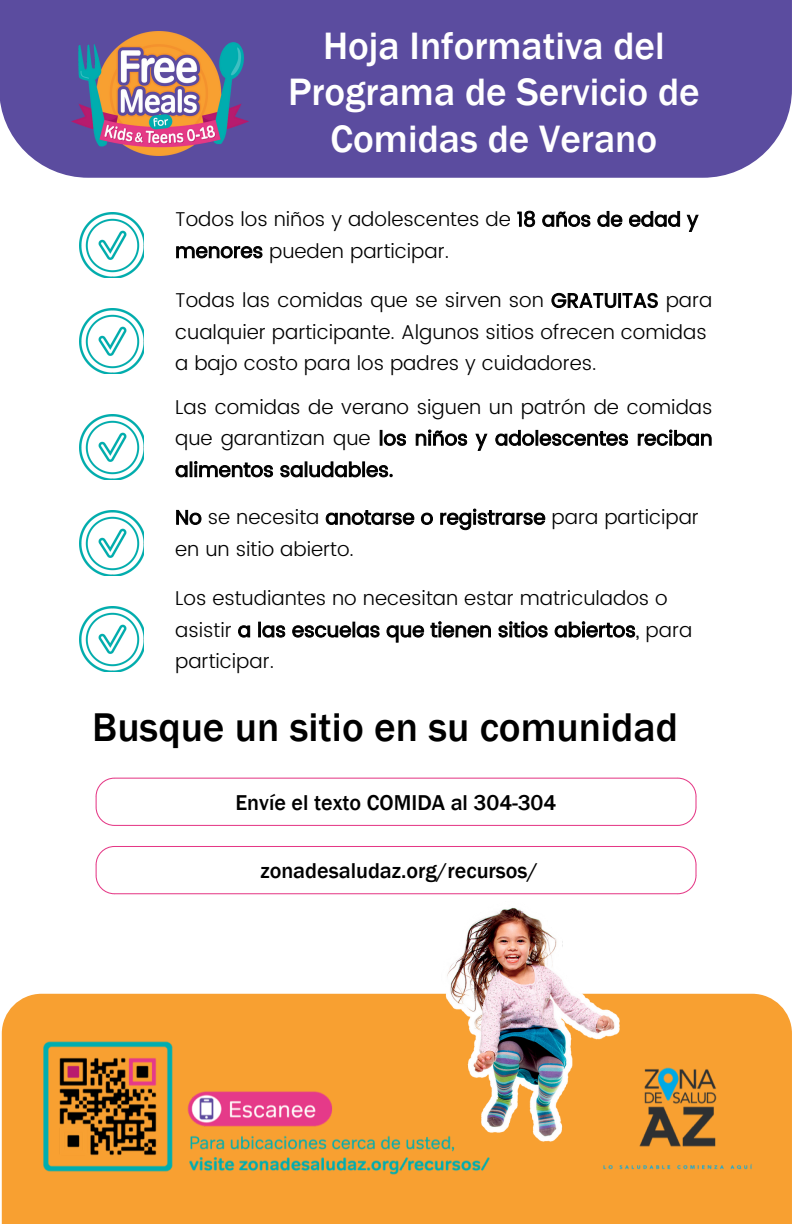
<style>
.page{position:relative;width:792px;height:1224px;background:#fff}
.page>*{position:absolute;margin:0;border:0;box-sizing:border-box;transform-origin:0 0}
.t1{font:500 41.2px "Franklin Gothic";color:#000}
.t2{font:500 39.2px/46.4px "Franklin Gothic";color:#fff;text-align:center}
.t3{font:500 22px "Franklin Gothic";color:#000}
.t4{font:300 20px/31.6px "Poppins";color:#000}
.s1{font-weight:400}
</style>
<div class="page">
<div style="left:0;top:0;width:792px;height:178px;background:#5b4c9f"></div>
<img style="left:72px;top:31px;width:177px;height:125px">
<img style="left:79px;top:213px;width:65px;height:64px">
<img style="left:79px;top:309px;width:65px;height:64px">
<img style="left:79px;top:511px;width:65px;height:64px">
<img style="left:79px;top:607px;width:65px;height:64px">
<img style="left:79px;top:415px;width:65px;height:64px">
<svg style="left:96px;top:778px;width:601px;height:48px"></svg>
<svg style="left:96px;top:846px;width:601px;height:48px"></svg>
<div style="left:2px;top:994px;width:790px;height:230px;background:#f8a031"></div>
<img style="left:435px;top:907px;width:195px;height:112px">
<img style="left:2px;top:1019px;width:790px;height:175px">
<p class="t2" style="left:288px;top:23px;width:413px">Hoja Informativa del<br>Programa de Servicio de<br>Comidas de Verano</p>
<p class="t4" style="left:175px;top:204px;width:525px">Todos los niños y adolescentes de <span class="s1">18 años de edad y menores</span> pueden participar.</p>
<p class="t4" style="left:175px;top:285px;width:539px">Todas las comidas que se sirven son <span class="s1">GRATUITAS</span> para cualquier participante. Algunos sitios ofrecen comidas a bajo costo para los padres y cuidadores.</p>
<p class="t4" style="left:175px;top:391px;width:539px;text-align:justify">Las comidas de verano siguen un patrón de comidas que garantizan que <span class="s1">los niños y adolescentes reciban alimentos saludables.</span></p>
<p class="t4" style="left:175px;top:502px;width:525px"><span class="s1">No</span> se necesita <span class="s1">anotarse o registrarse</span> para participar en un sitio abierto.</p>
<p class="t4" style="left:175px;top:583px;width:519px">Los estudiantes no necesitan estar matriculados o asistir <span class="s1">a las escuelas que tienen sitios abiertos,</span> para participar.</p>
<p class="t1" style="left:92px;top:702px;width:587px">Busque un sitio en su comunidad</p>
<p class="t3" style="left:235px;top:789px;width:323px">Envíe el texto COMIDA al 304-304</p>
<p class="t3" style="left:260px;top:857px;width:279px">zonadesaludaz.org/recursos/</p>
</div>
